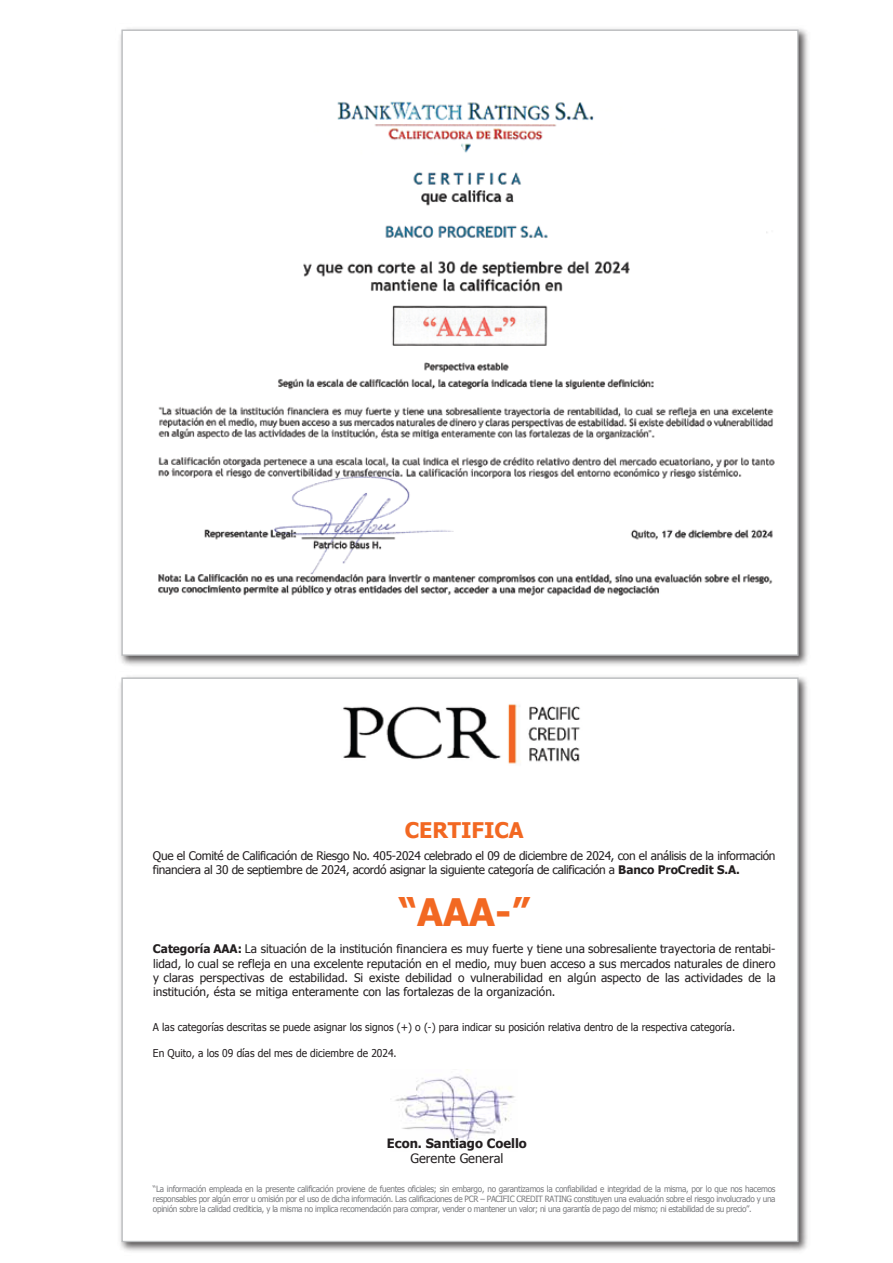
<style>
.page{position:relative;width:893px;height:1263px;background:#fff}
.page>*{position:absolute;margin:0;border:0;box-sizing:border-box;transform-origin:0 0}
.t1{font:700 37.8px "Tahoma";color:#f26822}
.t2{font:700 21.6px "Tahoma";color:#f26822}
.t3{font:700 12.9px "Tahoma";color:#231f20}
.t4{font:12.9px "Tahoma";color:#231f20}
.t5{font:11.85px/14.2px "Tahoma";letter-spacing:-.025em;color:#231f20}
.t6{font:10.8px "Tahoma";color:#231f20;scale:.95 1}
.t7{font:8.55px/10.4px "Tahoma";letter-spacing:-.035em;color:#7b7c7f;text-align:justify;scale:.95 1}
.s1{font-weight:700}
</style>
<div class="page">
<img style="left:120px;top:676px;width:688px;height:575px">
<div style="left:121px;top:677px;width:678px;height:565px;background:#fff;border:1px solid #bcbec0"></div>
<img style="left:343px;top:704px;width:238px;height:60px">
<img style="left:395px;top:1069px;width:120px;height:73px">
<img style="left:120px;top:28px;width:688px;height:638px">
<div style="left:121px;top:30px;width:678px;height:626px;background:#fff;border:1px solid #bcbec0"></div>
<img style="left:158px;top:101px;width:617px;height:495px">
<h2 class="t2" style="left:405px;top:815px;width:120px">CERTIFICA</h2>
<p class="t5" style="left:153px;top:848px;width:624px">Que el Comité de Calificación de Riesgo No. 405-2024 celebrado el 09 de diciembre de 2024, con el análisis de la información financiera al 30 de septiembre de 2024, acordó asignar la siguiente categoría de calificación a <span class="s1">Banco ProCredit S.A.</span></p>
<h1 class="t1" style="left:399px;top:886px;width:133px">“AAA-”</h1>
<p class="t5" style="left:153px;top:941px;width:624px;text-align:justify"><span class="s1">Categoría AAA:</span> La situación de la institución financiera es muy fuerte y tiene una sobresaliente trayectoria de rentabi&shy;lidad, lo cual se refleja en una excelente reputación en el medio, muy buen acceso a sus mercados naturales de dinero y claras perspectivas de estabilidad. Si existe debilidad o vulnerabilidad en algún aspecto de las actividades de la institución, ésta se mitiga enteramente con las fortalezas de la organización.</p>
<p class="t6" style="left:153px;top:1020px;width:614px">A las categorías descritas se puede asignar los signos (+) o (-) para indicar su posición relativa dentro de la respectiva categoría.</p>
<p class="t6" style="left:153px;top:1046px;width:258px">En Quito, a los 09 días del mes de diciembre de 2024.</p>
<p class="t3" style="left:387px;top:1134px;width:141px">Econ. Santiago Coello</p>
<p class="t4" style="left:410px;top:1150px;width:95px">Gerente General</p>
<p class="t7" style="left:153px;top:1183px;width:657px">“La información empleada en la presente calificación proviene de fuentes oficiales; sin embargo, no garantizamos la confiabilidad e integridad de la misma, por lo que nos hacemos responsables por algún error u omisión por el uso de dicha información. Las calificaciones de PCR – PACIFIC CREDIT RATING constituyen una evaluación sobre el riesgo involucrado y una opinión sobre la calidad crediticia, y la misma no implica recomendación para comprar, vender o mantener un valor; ni una garantía de pago del mismo; ni estabilidad de su precio”.</p>
</div>
